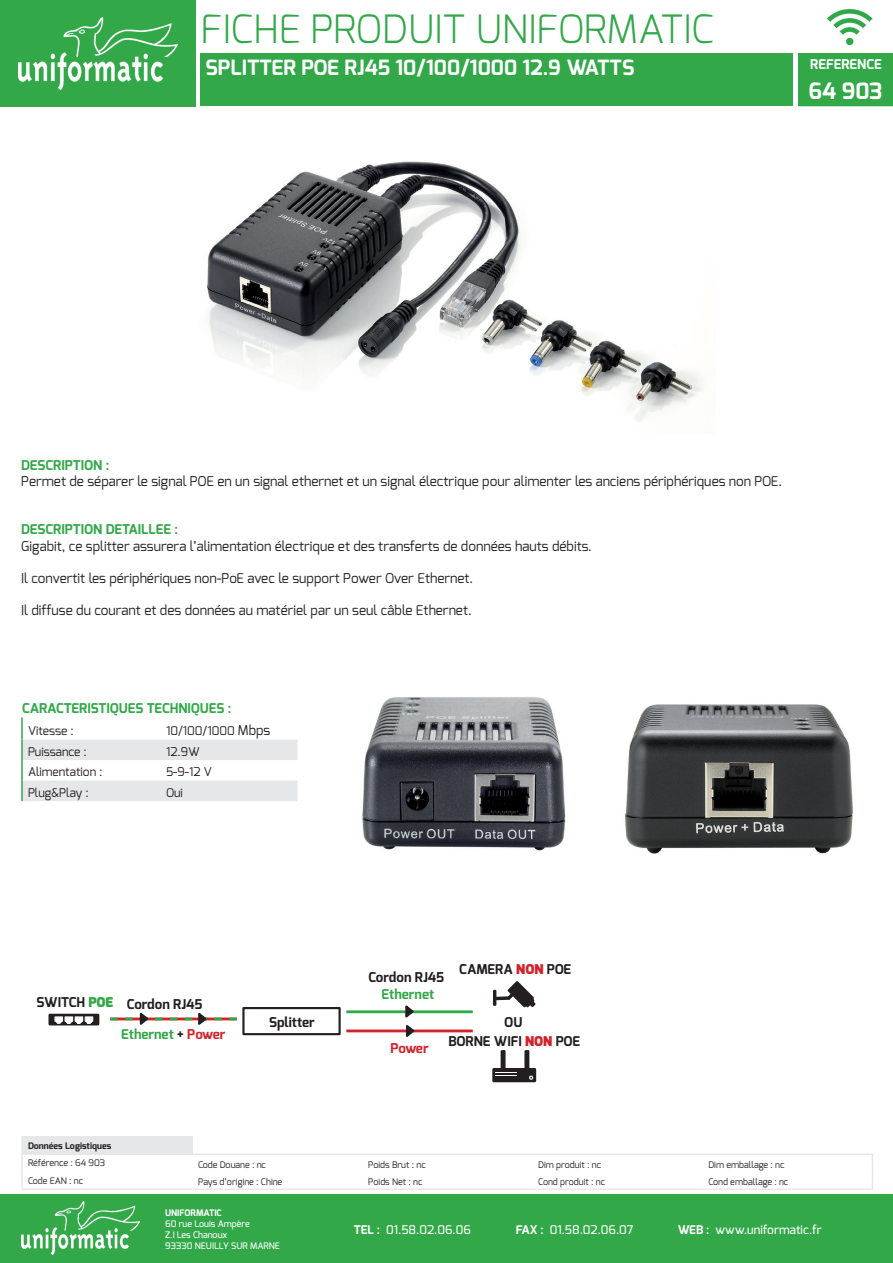
<style>
.page{position:relative;width:893px;height:1263px;background:#fff}
.page>*{position:absolute;margin:0;border:0;box-sizing:border-box;transform-origin:0 0}
.t1{font:300 39px "Exo";color:#32a849}
.t2{font:700 22.5px "Exo";color:#fff}
.t3{font:700 21px "Exo";color:#fff}
.t4{font:13.5px "Exo";color:#231f20}
.t5{font:700 13.5px "Exo";color:#32a849}
.t6{font:700 13.5px/19.2px "Exo";color:#231f20;text-align:center}
.t7{font:700 13.5px "Exo";color:#fff}
.t8{font:700 13.5px "Exo";letter-spacing:-.025em;color:#d1232a}
.t9{font:12px "Exo";color:#231f20}
.t10{font:500 12px "Exo";color:#fff}
.t11{font:9px "Exo";color:#231f20}
.t12{font:500 9px/10.8px "Exo";color:#fff}
.t13{font:700 9px "Exo";color:#231f20}
.t14{font:700 9px "Exo";color:#fff}
.s1{font-size:13.5px}
.s2{font-weight:900;color:#32a849}
.s3{color:#231f20}
.s4{color:#d1232a}
.s5{font-weight:900;color:#d1232a}
.s6{font-weight:700}
</style>
<div class="page">
<div style="left:0;top:1195px;width:893px;height:68px;background:#32a849"></div>
<img style="left:21px;top:1201px;width:118px;height:53px">
<svg style="left:22px;top:739px;width:276px;height:62px"></svg>
<hr style="left:21px;top:717px;width:2px;height:22px;background:#32a849">
<hr style="left:21px;top:739px;width:2px;height:21px;background:#32a849">
<hr style="left:21px;top:760px;width:2px;height:20px;background:#32a849">
<hr style="left:21px;top:781px;width:2px;height:20px;background:#32a849">
<div style="left:0;top:0;width:196px;height:106px;background:#32a849"></div>
<img style="left:18px;top:17px;width:160px;height:73px">
<img style="left:827px;top:9px;width:46px;height:37px">
<div style="left:798px;top:54px;width:95px;height:52px;background:#32a849"></div>
<div style="left:200px;top:54px;width:593px;height:52px;background:#32a849"></div>
<hr style="left:21px;top:1188px;width:171px;height:2px;background:#e6e7e9">
<hr style="left:192px;top:1188px;width:170px;height:2px;background:#e6e7e9">
<hr style="left:362px;top:1188px;width:170px;height:2px;background:#e6e7e9">
<hr style="left:532px;top:1188px;width:170px;height:2px;background:#e6e7e9">
<hr style="left:702px;top:1188px;width:171px;height:2px;background:#e6e7e9">
<hr style="left:21px;top:1136px;width:172px;height:1px;background:#e6e7e9">
<svg style="left:21px;top:1137px;width:852px;height:52px"></svg>
<hr style="left:21px;top:1153px;width:171px;height:2px;background:#e6e7e9">
<img style="left:362px;top:697px;width:204px;height:154px">
<img style="left:625px;top:704px;width:228px;height:150px">
<img style="left:207px;top:161px;width:495px;height:261px">
<div style="left:494px;top:1069px;width:41px;height:12px;background:#231f20"></div>
<div style="left:492px;top:1068px;width:44px;height:14px;border:3px solid #231f20"></div>
<div style="left:501px;top:1050px;width:4px;height:23px;border:2px solid #231f20"></div>
<div style="left:524px;top:1050px;width:5px;height:23px;border:2px solid #231f20"></div>
<svg style="left:495px;top:1072px;width:21px;height:4px"></svg>
<svg style="left:529px;top:1075px;width:4px;height:5px"></svg>
<div style="left:49px;top:1014px;width:50px;height:11px;border:3px solid #231f20"></div>
<svg style="left:55px;top:1017px;width:39px;height:7px"></svg>
<div style="left:242px;top:1007px;width:99px;height:28px;border:2px solid #231f20"></div>
<hr style="left:346px;top:1010px;width:127px;height:3px;background:#32a849">
<svg style="left:494px;top:981px;width:42px;height:27px"></svg>
<div style="left:493px;top:990px;width:3px;height:16px;border:2px solid #231f20"></div>
<hr style="left:346px;top:1029px;width:127px;height:3px;background:#d1232a">
<svg style="left:404px;top:1005px;width:12px;height:32px"></svg>
<svg style="left:110px;top:1012px;width:127px;height:13px"></svg>
<h1 class="t1" style="left:200px;top:3px;width:515px">FICHE PRODUIT UNIFORMATIC</h1>
<h3 class="t3" style="left:206px;top:54px;width:430px">SPLITTER POE RJ45 10/100/1000 12.9 WATTS</h3>
<p class="t7" style="left:810px;top:56px;width:73px">REFERENCE</p>
<h2 class="t2" style="left:808px;top:77px;width:76px">64 903</h2>
<p class="t5" style="left:21px;top:456px;width:90px">DESCRIPTION :</p>
<p class="t4" style="left:21px;top:472px;width:762px">Permet de séparer le signal POE en un signal ethernet et un signal électrique pour alimenter les anciens périphériques non POE.</p>
<p class="t5" style="left:21px;top:521px;width:158px">DESCRIPTION DETAILLEE :</p>
<p class="t4" style="left:21px;top:537px;width:572px">Gigabit, ce splitter assurera l’alimentation électrique et des transferts de données hauts débits.</p>
<p class="t4" style="left:21px;top:569px;width:454px">Il convertit les périphériques non-PoE avec le support Power Over Ethernet.</p>
<p class="t4" style="left:21px;top:602px;width:452px">Il diffuse du courant et des données au matériel par un seul câble Ethernet.</p>
<p class="t5" style="left:22px;top:700px;width:211px">CARACTERISTIQUES TECHNIQUES :</p>
<p class="t9" style="left:28px;top:722px;width:47px">Vitesse :</p>
<p class="t9" style="left:166px;top:723px;width:106px">10/100/1000 <span class="s1">Mbps</span></p>
<p class="t9" style="left:28px;top:744px;width:60px">Puissance :</p>
<p class="t9" style="left:166px;top:744px;width:35px">12.9W</p>
<p class="t9" style="left:28px;top:764px;width:76px">Alimentation :</p>
<p class="t9" style="left:166px;top:764px;width:47px">5-9-12 V</p>
<p class="t9" style="left:28px;top:785px;width:62px">Plug&amp;Play :</p>
<p class="t9" style="left:166px;top:785px;width:19px">Oui</p>
<p class="t6" style="left:37px;top:992px;width:78px">SWITCH <span class="s2">POE</span></p>
<p class="t6" style="left:127px;top:995px;width:77px">Cordon RJ45</p>
<p class="t5" style="left:121px;top:1025px;width:106px">Ethernet <span class="s3">+</span> <span class="s4">Power</span></p>
<p class="t6" style="left:269px;top:1012px;width:47px">Splitter</p>
<p class="t6" style="left:368px;top:967px;width:77px">Cordon RJ45</p>
<p class="t5" style="left:382px;top:985px;width:54px">Ethernet</p>
<p class="t6" style="left:459px;top:959px;width:113px">CAMERA <span class="s5">NON</span> POE</p>
<p class="t8" style="left:390px;top:1039px;width:40px">Power</p>
<p class="t6" style="left:448px;top:1012px;width:133px">OU<br>BORNE WIFI <span class="s5">NON</span> POE</p>
<p class="t13" style="left:28px;top:1140px;width:85px">Données Logistiques</p>
<p class="t11" style="left:28px;top:1157px;width:79px">Référence : 64 903</p>
<p class="t11" style="left:198px;top:1158px;width:69px">Code Douane : nc</p>
<p class="t11" style="left:368px;top:1158px;width:59px">Poids Brut : nc</p>
<p class="t11" style="left:538px;top:1158px;width:64px">Dim produit : nc</p>
<p class="t11" style="left:708px;top:1158px;width:78px">Dim emballage : nc</p>
<p class="t11" style="left:28px;top:1175px;width:57px">Code EAN : nc</p>
<p class="t11" style="left:198px;top:1176px;width:86px">Pays d’origine : Chine</p>
<p class="t11" style="left:368px;top:1176px;width:56px">Poids Net : nc</p>
<p class="t11" style="left:538px;top:1176px;width:68px">Cond produit : nc</p>
<p class="t11" style="left:708px;top:1176px;width:82px">Cond emballage : nc</p>
<p class="t10" style="left:354px;top:1222px;width:119px"><span class="s6">TEL :</span> 01.58.02.06.06</p>
<p class="t10" style="left:516px;top:1222px;width:119px"><span class="s6">FAX :</span> 01.58.02.06.07</p>
<p class="t10" style="left:678px;top:1222px;width:145px"><span class="s6">WEB :</span> www.uniformatic.fr</p>
<p class="t14" style="left:165px;top:1207px;width:58px">UNIFORMATIC</p>
<p class="t12" style="left:165px;top:1218px;width:116px">60 rue Louis Ampère<br>Z.I Les Chanoux<br>93330 NEUILLY SUR MARNE</p>
</div>
